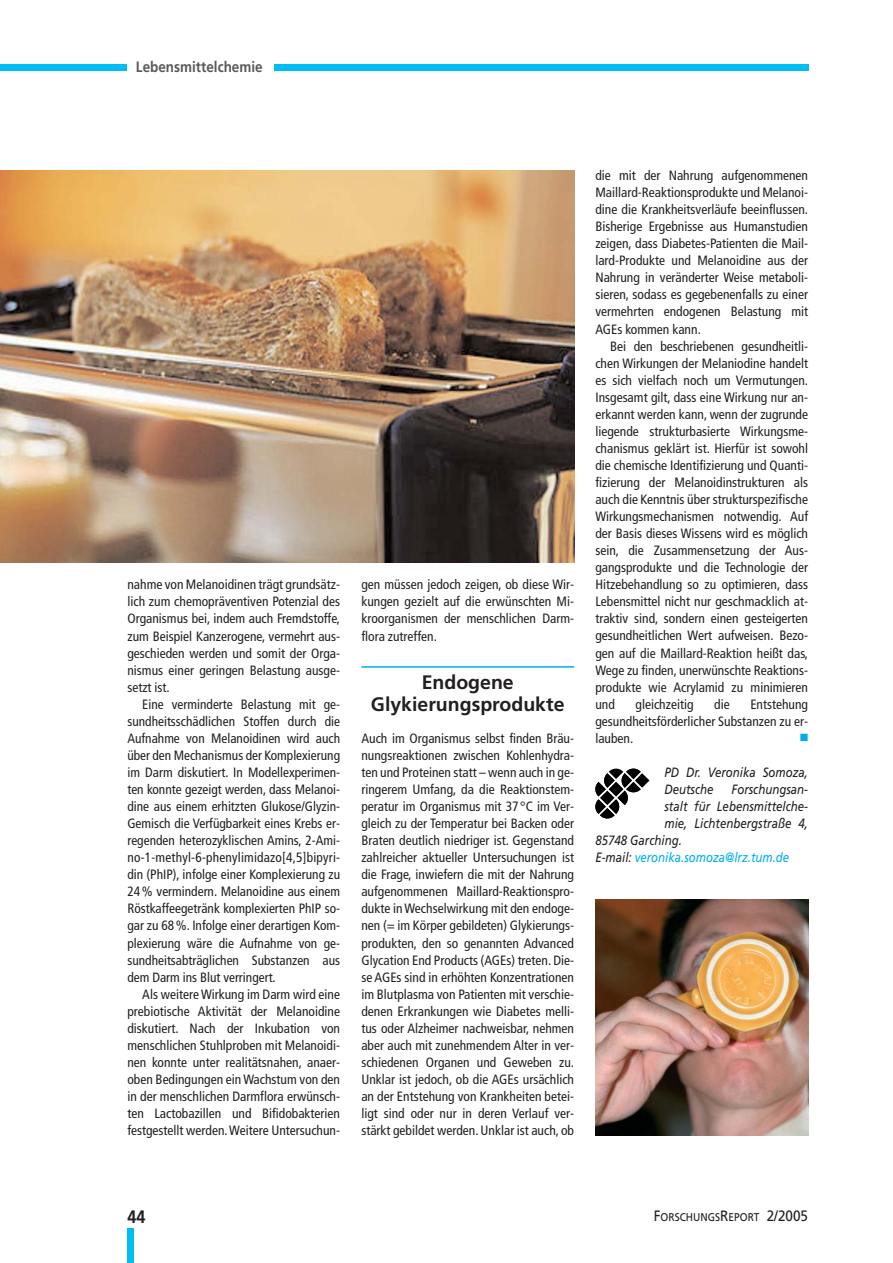
<style>
.page{position:relative;width:893px;height:1263px;background:#fff}
.page>*{position:absolute;margin:0;border:0;box-sizing:border-box;transform-origin:0 0}
.t1{font:700 19.5px/21.8px "Frutiger";color:#231f20;text-align:center}
.t2{font:700 18px "Frutiger";color:#231f20;scale:.9 1}
.t3{font:700 15px "Frutiger";color:#58595b;scale:.9 1}
.t4{font:condensed 13.5px/17.1px "Frutiger";color:#231f20;text-align:justify}
.t5{font:italic 13.5px/17.1px "Frutiger";color:#231f20;scale:.85 1}
.t6{font:italic 13.5px "Frutiger";color:#00aeef;scale:.85 1}
.t7{font:11.25px "Frutiger";color:#231f20;scale:.9 1}
.t8{font:10.5px "Zapf Dingbats";color:#00aeef}
.s1{color:#231f20}
.s2{font-size:15px}
</style>
<div class="page">
<img style="left:595px;top:900px;width:213px;height:235px">
<div style="left:0;top:64px;width:808px;height:6px;background:#00bdf2"></div>
<div style="left:127px;top:60px;width:147px;height:17px;background:#fff"></div>
<div style="left:127px;top:1229px;width:7px;height:34px;background:#00bdf2"></div>
<hr style="left:361px;top:666px;width:213px;height:2px;background:#00aeef">
<img style="left:0;top:170px;width:574px;height:392px">
<svg style="left:595px;top:769px;width:54px;height:49px"></svg>
<p class="t3" style="left:136px;top:61px;width:142px">Lebensmittelchemie</p>
<p class="t4" style="left:127px;top:577px;width:214px">nahme von Melanoidinen trägt grundsätz&shy;lich zum chemopräventiven Potenzial des Organismus bei, indem auch Fremdstoffe, zum Beispiel Kanzerogene, vermehrt aus&shy;geschieden werden und somit der Orga&shy;nismus einer geringen Belastung ausge&shy;setzt ist.</p>
<p class="t4" style="left:127px;top:697px;width:214px;text-indent:15px">Eine verminderte Belastung mit ge&shy;sundheitsschädlichen Stoffen durch die Aufnahme von Melanoidinen wird auch über den Mechanismus der Komplexierung im Darm diskutiert. In Modellexperimen&shy;ten konnte gezeigt werden, dass Melanoi&shy;dine aus einem erhitzten Glukose/Glyzin-Gemisch die Verfügbarkeit eines Krebs er&shy;regenden heterozyklischen Amins, 2-Ami&shy;no-1-methyl-6-phenylimidazo[4,5]bipyri&shy;din (PhIP), infolge einer Komplexierung zu 24 % vermindern. Melanoidine aus einem Röstkaffeegetränk komplexierten PhIP so&shy;gar zu 68 %. Infolge einer derartigen Kom&shy;plexierung wäre die Aufnahme von ge&shy;sundheitsabträglichen Substanzen aus dem Darm ins Blut verringert.</p>
<p class="t4" style="left:127px;top:987px;width:214px;text-indent:15px">Als weitere Wirkung im Darm wird eine prebiotische Aktivität der Melanoidine diskutiert. Nach der Inkubation von menschlichen Stuhlproben mit Melanoidi&shy;nen konnte unter realitätsnahen, anaer&shy;oben Bedingungen ein Wachstum von den in der menschlichen Darmflora erwünsch&shy;ten Lactobazillen und Bifidobakterien festgestellt werden.Weitere Untersuchun-</p>
<p class="t4" style="left:361px;top:577px;width:214px">gen müssen jedoch zeigen, ob diese Wir&shy;kungen gezielt auf die erwünschten Mi&shy;kroorganismen der menschlichen Darm&shy;flora zutreffen.</p>
<h1 class="t1" style="left:371px;top:673px;width:195px">Endogene<br>Glykierungsprodukte</h1>
<p class="t4" style="left:361px;top:731px;width:214px">Auch im Organismus selbst finden Bräu&shy;nungsreaktionen zwischen Kohlenhydra&shy;ten und Proteinen statt – wenn auch in ge&shy;ringerem Umfang, da die Reaktionstem&shy;peratur im Organismus mit 37 °C im Ver&shy;gleich zu der Temperatur bei Backen oder Braten deutlich niedriger ist. Gegenstand zahlreicher aktueller Untersuchungen ist die Frage, inwiefern die mit der Nahrung aufgenommenen Maillard-Reaktionspro&shy;dukte in Wechselwirkung mit den endoge&shy;nen (= im Körper gebildeten) Glykierungs&shy;produkten, den so genannten Advanced Glycation End Products (AGEs) treten. Die&shy;se AGEs sind in erhöhten Konzentrationen im Blutplasma von Patienten mit verschie&shy;denen Erkrankungen wie Diabetes melli&shy;tus oder Alzheimer nachweisbar, nehmen aber auch mit zunehmendem Alter in ver&shy;schiedenen Organen und Geweben zu.<br>Unklar ist jedoch, ob die AGEs ursächlich an der Entstehung von Krankheiten betei&shy;ligt sind oder nur in deren Verlauf ver&shy;stärkt gebildet werden. Unklar ist auch, ob</p>
<p class="t4" style="left:595px;top:168px;width:214px">die mit der Nahrung aufgenommenen Maillard-Reaktionsprodukte und Melanoi&shy;dine die Krankheitsverläufe beeinflussen.<br>Bisherige Ergebnisse aus Humanstudien zeigen, dass Diabetes-Patienten die Mail&shy;lard-Produkte und Melanoidine aus der Nahrung in veränderter Weise metaboli&shy;sieren, sodass es gegebenenfalls zu einer vermehrten endogenen Belastung mit AGEs kommen kann.</p>
<p class="t4" style="left:595px;top:338px;width:214px;text-indent:15px">Bei den beschriebenen gesundheitli&shy;chen Wirkungen der Melaniodine handelt es sich vielfach noch um Vermutungen.<br>Insgesamt gilt, dass eine Wirkung nur an&shy;erkannt werden kann, wenn der zugrunde liegende strukturbasierte Wirkungsme&shy;chanismus geklärt ist. Hierfür ist sowohl die chemische Identifizierung und Quanti&shy;fizierung der Melanoidinstrukturen als auch die Kenntnis über strukturspezifische Wirkungsmechanismen notwendig. Auf der Basis dieses Wissens wird es möglich sein, die Zusammensetzung der Aus&shy;gangsprodukte und die Technologie der Hitzebehandlung so zu optimieren, dass Lebensmittel nicht nur geschmacklich at&shy;traktiv sind, sondern einen gesteigerten gesundheitlichen Wert aufweisen. Bezo&shy;gen auf die Maillard-Reaktion heißt das, Wege zu finden, unerwünschte Reaktions&shy;produkte wie Acrylamid zu minimieren und</p>
<p class="t4" style="left:595px;top:697px;width:214px;text-indent:155px">Entstehung gesundheitsförderlicher Substanzen zu er&shy;lauben.</p>
<p class="t4" style="left:635px;top:697px;width:59px">gleichzeitig</p>
<p class="t4" style="left:714px;top:697px;width:17px">die</p>
<p class="t8" style="left:800px;top:733px;width:9px">■</p>
<p class="t5" style="left:664px;top:765px;width:170px">PD Dr. Veronika Somoza,<br>Deutsche</p>
<p class="t5" style="left:731px;top:782px;width:91px">Forschungsan-</p>
<p class="t5" style="left:664px;top:799px;width:170px">stalt für Lebensmittelche-</p>
<p class="t5" style="left:664px;top:816px;width:170px">mie, Lichtenbergstraße 4,</p>
<p class="t5" style="left:595px;top:833px;width:103px">85748 Garching.</p>
<p class="t6" style="left:595px;top:852px;width:230px"><span class="s1">E-mail:</span> veronika.somoza@lrz.tum.de</p>
<h2 class="t2" style="left:127px;top:1210px;width:22px">44</h2>
<p class="t7" style="left:654px;top:1213px;width:173px"><span class="s2">F</span>ORSCHUNGS<span class="s2">R</span>EPORT <span class="s2">2/2005</span></p>
</div>
